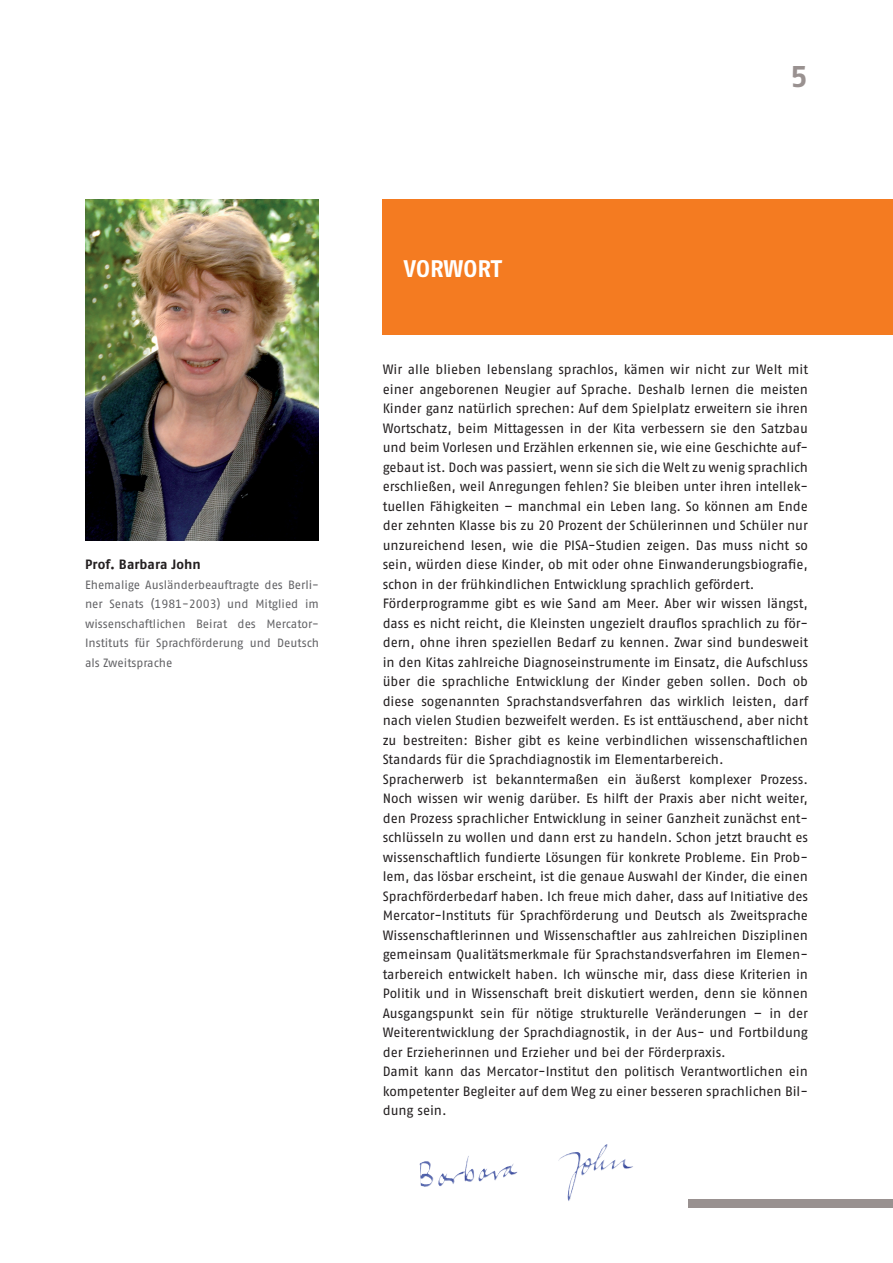
<style>
.page{position:relative;width:893px;height:1263px;background:#fff}
.page>*{position:absolute;margin:0;border:0;box-sizing:border-box;transform-origin:0 0}
.t1{font:30px "Fago No Bold Tf";color:#999190}
.t2{font:24px "Fago No Bold Tf";letter-spacing:-.005em;color:#fff}
.t3{font:13.5px/19.5px "Fago No Regular Tf";color:#231f20}
.t4{font:13.5px "Fago No Bold Tf";color:#231f20}
.t5{font:12px/19.5px "Fago No Regular Tf";color:#636366;text-align:justify}
</style>
<div class="page">
<div style="left:383px;top:200px;width:510px;height:135px;background:#f47b21"></div>
<div style="left:689px;top:1199px;width:204px;height:9px;background:#999190"></div>
<img style="left:85px;top:200px;width:234px;height:340px">
<img style="left:567px;top:1144px;width:66px;height:57px">
<h1 class="t1" style="left:790px;top:66px;width:19px">5</h1>
<p class="t4" style="left:85px;top:559px;width:117px">Prof. Barbara John</p>
<p class="t5" style="left:85px;top:576px;width:235px">Ehemalige Ausländerbeauftragte des Berli&shy;ner Senats (1981-2003) und Mitglied im wissenschaftlichen Beirat des Mercator-Instituts für Sprachförderung und Deutsch als Zweitsprache</p>
<h2 class="t2" style="left:404px;top:259px;width:99px">VORWORT</h2>
<p class="t3" style="left:383px;top:361px;width:427px">Wir alle blieben lebenslang sprachlos, kämen wir nicht zur Welt mit einer angeborenen Neugier auf Sprache. Deshalb lernen die meisten Kinder ganz natürlich sprechen: Auf dem Spielplatz erweitern sie ihren Wortschatz, beim Mittagessen in der Kita verbessern sie den Satzbau und beim Vorlesen und Erzählen erkennen sie, wie eine Geschichte auf&shy;gebaut ist. Doch was passiert, wenn sie sich die Welt zu wenig sprachlich erschließen, weil Anregungen fehlen? Sie bleiben unter ihren intellek&shy;tuellen Fähigkeiten – manchmal ein Leben lang. So können am Ende der zehnten Klasse bis zu 20 Prozent der Schülerinnen und Schüler nur unzureichend lesen, wie die PISA-Studien zeigen. Das muss nicht so sein, würden diese Kinder, ob mit oder ohne Einwanderungsbiografie, schon in der frühkindlichen Entwicklung sprachlich gefördert.<br>Förderprogramme gibt es wie Sand am Meer. Aber wir wissen längst, dass es nicht reicht, die Kleinsten ungezielt drauflos sprachlich zu för&shy;dern, ohne ihren speziellen Bedarf zu kennen. Zwar sind bundesweit in den Kitas zahlreiche Diagnoseinstrumente im Einsatz, die Aufschluss über die sprachliche Entwicklung der Kinder geben sollen. Doch ob diese sogenannten Sprachstandsverfahren das wirklich leisten, darf nach vielen Studien bezweifelt werden. Es ist enttäuschend, aber nicht zu bestreiten: Bisher gibt es keine verbindlichen wissenschaftlichen Standards für die Sprachdiagnostik im Elementarbereich.<br>Spracherwerb ist bekanntermaßen ein äußerst komplexer Prozess.<br>Noch wissen wir wenig darüber. Es hilft der Praxis aber nicht weiter, den Prozess sprachlicher Entwicklung in seiner Ganzheit zunächst ent&shy;schlüsseln zu wollen und dann erst zu handeln. Schon jetzt braucht es wissenschaftlich fundierte Lösungen für konkrete Probleme. Ein Prob&shy;lem, das lösbar erscheint, ist die genaue Auswahl der Kinder, die einen Sprachförderbedarf haben. Ich freue mich daher, dass auf Initiative des Mercator-Instituts für Sprachförderung und Deutsch als Zweitsprache Wissenschaftlerinnen und Wissenschaftler aus zahlreichen Disziplinen gemeinsam Qualitätsmerkmale für Sprachstandsverfahren im Elemen&shy;tarbereich entwickelt haben. Ich wünsche mir, dass diese Kriterien in Politik und in Wissenschaft breit diskutiert werden, denn sie können Ausgangspunkt sein für nötige strukturelle Veränderungen – in der Weiterentwicklung der Sprachdiagnostik, in der Aus- und Fortbildung der Erzieherinnen und Erzieher und bei der Förderpraxis.<br>Damit kann das Mercator-Institut den politisch Verantwortlichen ein kompetenter Begleiter auf dem Weg zu einer besseren sprachlichen Bil&shy;dung sein.</p>
</div>
